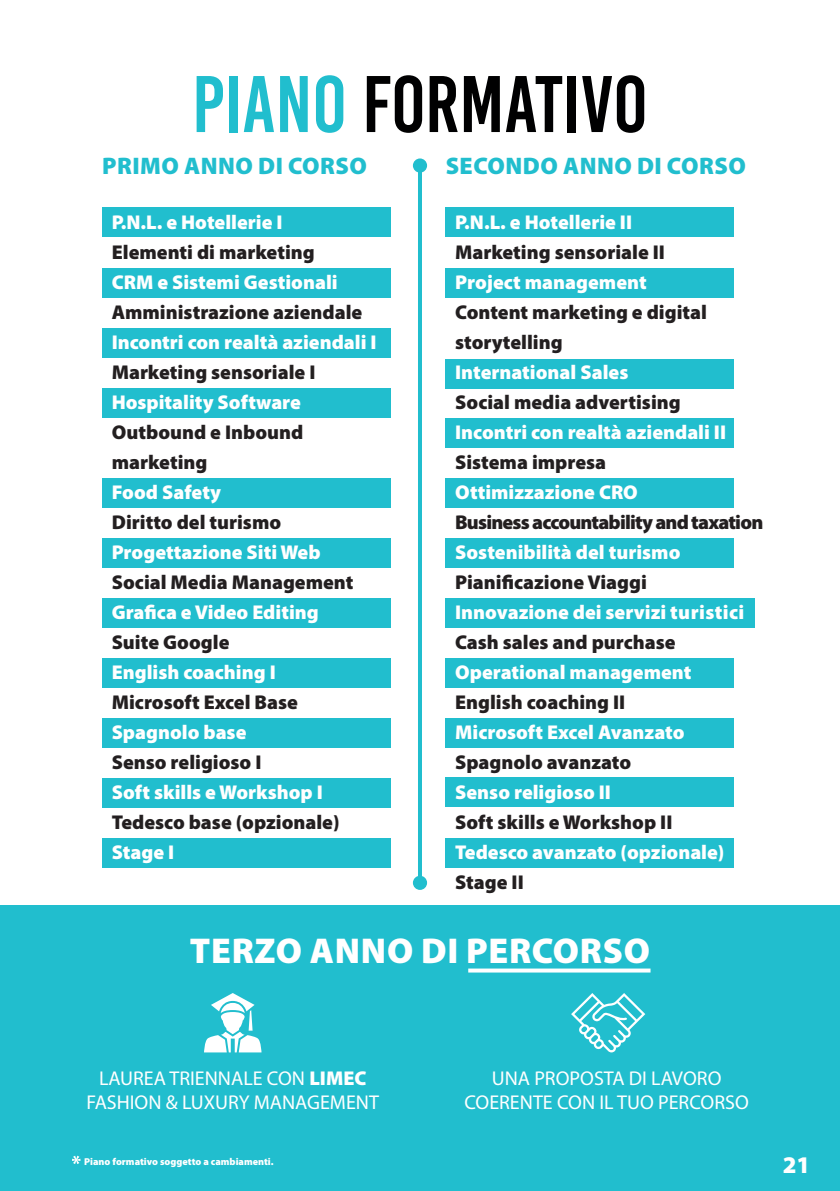
<style>
.page{position:relative;width:840px;height:1191px;background:#fff}
.page>*{position:absolute;margin:0;border:0;box-sizing:border-box;transform-origin:0 0}
.t1{font:80px "Bebas Kai";color:#000001}
.t2{font:900 36px "Myriad Pro";letter-spacing:.02em;color:#fff}
.t3{font:900 24px "Myriad Pro";letter-spacing:.02em;color:#21bece}
.t4{font:900 24px "Myriad Pro";color:#fff}
.t5{font:900 20px "Myriad Pro";color:#fff}
.t6{font:900 20px/30px "Myriad Pro";color:#231f20}
.t7{font:20px/24px "Myriad Pro";color:#fff;text-align:center}
.t8{font:900 20px "Myriad Pro";letter-spacing:-.04em;color:#231f20}
.t9{font:900 10px "Myriad Pro";color:#fff}
.s1{color:#21bece}
.s2{font-weight:900}
.s3{font-weight:400}
</style>
<div class="page">
<div style="left:0;top:1141px;width:839px;height:50px;background:#21bece"></div>
<div style="left:102px;top:208px;width:288px;height:29px;background:#21bece"></div>
<div style="left:445px;top:208px;width:288px;height:29px;background:#21bece"></div>
<div style="left:445px;top:268px;width:288px;height:29px;background:#21bece"></div>
<div style="left:102px;top:268px;width:288px;height:29px;background:#21bece"></div>
<div style="left:102px;top:328px;width:288px;height:30px;background:#21bece"></div>
<div style="left:445px;top:359px;width:288px;height:30px;background:#21bece"></div>
<div style="left:102px;top:389px;width:288px;height:29px;background:#21bece"></div>
<div style="left:102px;top:478px;width:288px;height:30px;background:#21bece"></div>
<div style="left:102px;top:538px;width:288px;height:29px;background:#21bece"></div>
<div style="left:445px;top:418px;width:288px;height:29px;background:#21bece"></div>
<div style="left:445px;top:478px;width:288px;height:30px;background:#21bece"></div>
<div style="left:445px;top:538px;width:288px;height:29px;background:#21bece"></div>
<div style="left:445px;top:598px;width:309px;height:30px;background:#21bece"></div>
<div style="left:102px;top:598px;width:288px;height:30px;background:#21bece"></div>
<div style="left:445px;top:658px;width:288px;height:30px;background:#21bece"></div>
<div style="left:102px;top:658px;width:288px;height:30px;background:#21bece"></div>
<div style="left:102px;top:718px;width:288px;height:29px;background:#21bece"></div>
<div style="left:102px;top:778px;width:288px;height:29px;background:#21bece"></div>
<div style="left:102px;top:838px;width:288px;height:30px;background:#21bece"></div>
<div style="left:445px;top:718px;width:288px;height:29px;background:#21bece"></div>
<div style="left:445px;top:777px;width:288px;height:30px;background:#21bece"></div>
<div style="left:445px;top:838px;width:288px;height:30px;background:#21bece"></div>
<div style="left:0;top:905px;width:839px;height:236px;background:#21bece"></div>
<svg style="left:204px;top:993px;width:57px;height:59px"></svg>
<svg style="left:571px;top:993px;width:74px;height:59px"></svg>
<svg style="left:468px;top:968px;width:182px;height:4px"></svg>
<hr style="left:418px;top:166px;width:4px;height:716px;background:#21bece">
<svg style="left:412px;top:158px;width:15px;height:15px"></svg>
<div style="left:412px;top:875px;width:15px;height:15px;background:#21bece;border-radius:50%"></div>
<svg style="left:72px;top:1155px;width:8px;height:9px"></svg>
<h1 class="t1" style="left:192px;top:61px;width:457px"><span class="s1">PIANO</span> FORMATIVO</h1>
<p class="t3" style="left:102px;top:150px;width:266px">PRIMO ANNO DI CORSO</p>
<p class="t3" style="left:445px;top:150px;width:301px">SECONDO ANNO DI CORSO</p>
<p class="t5" style="left:112px;top:209px;width:172px">P.N.L. e Hotellerie I</p>
<p class="t6" style="left:112px;top:236px;width:204px">Elementi di marketing</p>
<p class="t5" style="left:112px;top:269px;width:227px">CRM e Sistemi Gestionali</p>
<p class="t6" style="left:112px;top:296px;width:252px">Amministrazione aziendale</p>
<p class="t5" style="left:112px;top:329px;width:266px">Incontri con realtà aziendali I</p>
<p class="t6" style="left:112px;top:356px;width:205px">Marketing sensoriale I</p>
<p class="t5" style="left:112px;top:389px;width:191px">Hospitality Software</p>
<p class="t6" style="left:112px;top:416px;width:193px">Outbound e Inbound marketing</p>
<p class="t5" style="left:112px;top:479px;width:111px">Food Safety</p>
<p class="t6" style="left:112px;top:506px;width:171px">Diritto del turismo</p>
<p class="t5" style="left:112px;top:539px;width:210px">Progettazione Siti Web</p>
<p class="t6" style="left:112px;top:566px;width:243px">Social Media Management</p>
<p class="t5" style="left:112px;top:599px;width:208px">Grafica e Video Editing</p>
<p class="t6" style="left:112px;top:626px;width:119px">Suite Google</p>
<p class="t5" style="left:112px;top:659px;width:165px">English coaching I</p>
<p class="t6" style="left:112px;top:686px;width:188px">Microsoft Excel Base</p>
<p class="t5" style="left:112px;top:719px;width:136px">Spagnolo base</p>
<p class="t6" style="left:112px;top:746px;width:151px">Senso religioso I</p>
<p class="t5" style="left:112px;top:779px;width:212px">Soft skills e Workshop I</p>
<p class="t6" style="left:112px;top:806px;width:229px">Tedesco base (opzionale)</p>
<p class="t5" style="left:112px;top:839px;width:64px">Stage I</p>
<p class="t5" style="left:455px;top:209px;width:178px">P.N.L. e Hotellerie II</p>
<p class="t6" style="left:455px;top:236px;width:211px">Marketing sensoriale II</p>
<p class="t5" style="left:455px;top:269px;width:193px">Project management</p>
<p class="t6" style="left:455px;top:296px;width:253px">Content marketing e digital storytelling</p>
<p class="t5" style="left:455px;top:359px;width:175px">International Sales</p>
<p class="t6" style="left:455px;top:386px;width:227px">Social media advertising</p>
<p class="t5" style="left:455px;top:419px;width:272px">Incontri con realtà aziendali II</p>
<p class="t6" style="left:455px;top:446px;width:152px">Sistema impresa</p>
<p class="t5" style="left:455px;top:479px;width:184px">Ottimizzazione CRO</p>
<p class="t8" style="left:455px;top:509px;width:309px">Business accountability and taxation</p>
<p class="t5" style="left:455px;top:539px;width:227px">Sostenibilità del turismo</p>
<p class="t6" style="left:455px;top:566px;width:193px">Pianificazione Viaggi</p>
<p class="t5" style="left:455px;top:599px;width:290px">Innovazione dei servizi turistici</p>
<p class="t6" style="left:455px;top:626px;width:222px">Cash sales and purchase</p>
<p class="t5" style="left:455px;top:659px;width:238px">Operational management</p>
<p class="t6" style="left:455px;top:686px;width:171px">English coaching II</p>
<p class="t5" style="left:455px;top:719px;width:231px">Microsoft Excel Avanzato</p>
<p class="t6" style="left:455px;top:746px;width:177px">Spagnolo avanzato</p>
<p class="t5" style="left:455px;top:779px;width:157px">Senso religioso II</p>
<p class="t6" style="left:455px;top:806px;width:219px">Soft skills e Workshop II</p>
<p class="t5" style="left:455px;top:839px;width:271px">Tedesco avanzato (opzionale)</p>
<p class="t6" style="left:455px;top:866px;width:70px">Stage II</p>
<h2 class="t2" style="left:190px;top:926px;width:461px">TERZO ANNO DI PERCORSO</h2>
<p class="t7" style="left:86px;top:1066px;width:294px">LAUREA TRIENNALE CON <span class="s2">LIMEC<br></span>FASHION &amp; LUXURY MANAGEMENT</p>
<p class="t7" style="left:464px;top:1066px;width:286px">UNA PROPOSTA DI LAVORO<br>COERENTE CON IL TUO PERCORSO</p>
<p class="t9" style="left:84px;top:1154px;width:191px">Piano formativo soggetto a cambiamenti.</p>
<p class="t4" style="left:782px;top:1149px;width:30px">21<span class="s3">21</span></p>
</div>
